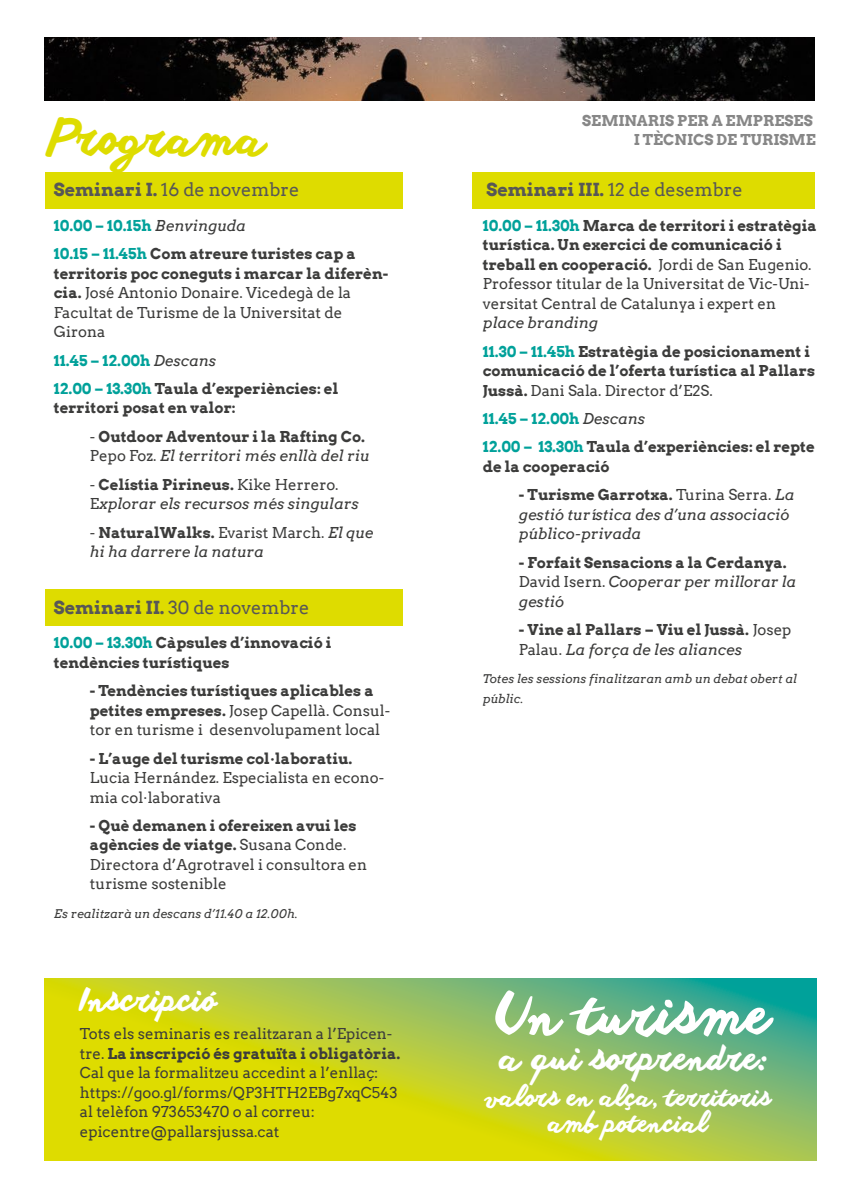
<style>
.page{position:relative;width:858px;height:1203px;background:#fff}
.page>*{position:absolute;margin:0;border:0;box-sizing:border-box;transform-origin:0 0}
.t1{font:54.3px "anothershabby";color:#fff}
.t2{font:45.75px "anothershabby";color:#dedc00}
.t3{font:33.9px "anothershabby";color:#fff}
.t4{font:31.5px "anothershabby";color:#fff}
.t5{font:24.6px/26px "anothershabby";color:#fff;text-align:center}
.t6{font:18px "Arvo";color:#575756}
.t7{font:700 18px "Arvo";color:#575756}
.t8{font:15px/19.5px "Arvo";color:#3c3c3b}
.t9{font:700 15px/19.5px "Arvo";color:#3c3c3b}
.t10{font:italic 15px/19.5px "Arvo";color:#3c3c3b}
.t11{font:700 15px/28.3px "Arvo";color:#00a19a}
.t12{font:700 15px/19.5px "Arvo";color:#878787;text-align:right}
.t13{font:italic 12px/19.5px "Arvo";color:#3c3c3b}
.s1{font-weight:700}
.s2{font-weight:400;font-style:italic;color:#3c3c3b}
.s3{color:#3c3c3b}
.s4{font-weight:400}
.s5{font-weight:400;font-style:italic}
.s6{font-style:normal}
.s7{font-weight:700;font-style:normal}
.s8{color:#00a19a}
.s9{font-weight:700;color:#00a19a}
</style>
<div class="page">
<div style="left:45px;top:172px;width:358px;height:36px;background:#dedc00"></div>
<div style="left:472px;top:172px;width:343px;height:36px;background:#dedc00"></div>
<div style="left:45px;top:590px;width:358px;height:36px;background:#dedc00"></div>
<svg style="left:45px;top:978px;width:772px;height:182px;background:#afcb38"></svg>
<img style="left:45px;top:37px;width:770px;height:63px">
<h2 class="t2" style="left:49px;top:112px;width:219px">Programa</h2>
<p class="t6" style="left:54px;top:179px;width:247px"><span class="s1">Seminari I.</span> 16 de novembre</p>
<p class="t11" style="left:54px;top:211px;width:303px">10.00 – 10.15h <span class="s2">Benvinguda<br></span>10.15 – 11.45h <span class="s3">Com atreure turistes cap a</span></p>
<p class="t8" style="left:54px;top:263px;width:336px"><span class="s1">territoris poc coneguts i marcar la diferèn&shy;cia.</span> José Antonio Donaire. Vicedegà de la Facultat de Turisme de la Universitat de Girona</p>
<p class="t11" style="left:54px;top:346px;width:286px">11.45 – 12.00h <span class="s2">Descans<br></span>12.00 – 13.30h <span class="s3">Taula d’experiències: el</span></p>
<p class="t9" style="left:54px;top:398px;width:183px">territori posat en valor:</p>
<p class="t9" style="left:90px;top:426px;width:281px"><span class="s4">-</span> Outdoor Adventour i la Rafting Co.<br><span class="s4">Pepo Foz.</span> <span class="s5">El territori més enllà del riu</span></p>
<p class="t10" style="left:90px;top:474px;width:270px"><span class="s6">-</span> <span class="s7">Celístia Pirineus.</span> <span class="s6">Kike Herrero.<br>E</span>xplorar els recursos més singulars</p>
<p class="t10" style="left:90px;top:522px;width:285px"><span class="s6">-</span> <span class="s7">NaturalWalks.</span> <span class="s6">Evarist March.</span> El que hi ha darrere la natura</p>
<p class="t6" style="left:54px;top:596px;width:257px"><span class="s1">Seminari II.</span> 30 de novembre</p>
<p class="t9" style="left:54px;top:633px;width:279px"><span class="s8">10.00 – 13.30h</span> Càpsules d’innovació i tendències turístiques</p>
<p class="t8" style="left:90px;top:681px;width:302px"><span class="s1">- Tendències turístiques aplicables a petites empreses.</span> Josep Capellà. Consul&shy;tor en turisme i desenvolupament local</p>
<p class="t9" style="left:90px;top:748px;width:264px">- L’auge del turisme col·laboratiu.</p>
<p class="t8" style="left:90px;top:768px;width:296px">Lucia Hernández. Especialista en econo&shy;mia col·laborativa</p>
<p class="t8" style="left:90px;top:815px;width:279px"><span class="s1">- Què demanen i ofereixen avui les agències de viatge.</span> Susana Conde.<br>Directora d’Agrotravel i consultora en turisme sostenible</p>
<p class="t13" style="left:54px;top:903px;width:245px">Es realitzarà un descans d’11.40 a 12.00h.</p>
<h3 class="t4" style="left:80px;top:981px;width:138px">Inscripció</h3>
<p class="t8" style="left:80px;top:1024px;width:322px">Tots els seminaris es realitzaran a l’Epicen&shy;tre. <span class="s1">La inscripció és gratuïta i obligatòria.<br></span>Cal que la formalitzeu accedint a l’enllaç: https://goo.gl/forms/QP3HTH2EBg7xqC543 al telèfon 973653470 o al correu: epicentre@pallarsjussa.cat</p>
<p class="t12" style="left:582px;top:111px;width:235px">SEMINARIS PER A EMPRESES<br>I TÈCNICS DE TURISME</p>
<p class="t7" style="left:487px;top:178px;width:258px">Seminari III. <span class="s4">12 de desembre</span></p>
<p class="t8" style="left:483px;top:216px;width:336px"><span class="s9">10.00 – 11.30h</span> <span class="s1">Marca de territori i estratègia turística. Un exercici de comunicació i treball en cooperació.</span> Jordi de San Eugenio.<br>Professor titular de la Universitat de Vic-Uni&shy;versitat Central de Catalunya i expert en</p>
<p class="t9" style="left:483px;top:308px;width:329px;line-height:28.3px"><span class="s5">place branding<br></span><span class="s8">11.30 – 11.45h</span> Estratègia de posicionament i</p>
<p class="t9" style="left:483px;top:361px;width:334px">comunicació de l’oferta turística al Pallars<br>Jussà. <span class="s4">Dani Sala. Director d’E2S.</span></p>
<p class="t9" style="left:483px;top:404px;width:333px;line-height:28.3px"><span class="s8">11.45 – 12.00h</span> <span class="s5">Descans<br></span><span class="s8">12.00 – 13.30h</span> Taula d’experiències: el repte</p>
<p class="t9" style="left:483px;top:456px;width:128px">de la cooperació</p>
<p class="t10" style="left:519px;top:485px;width:277px"><span class="s7">- Turisme Garrotxa.</span> <span class="s6">Turina Serra.</span> La gestió turística des d’una associació público-privada</p>
<p class="t9" style="left:519px;top:552px;width:279px">- Forfait Sensacions a la Cerdanya.<br><span class="s4">David Isern.</span> <span class="s5">Cooperar per millorar la gestió</span></p>
<p class="t9" style="left:519px;top:620px;width:274px">- Vine al Pallars – Viu el Jussà. <span class="s4">Josep<br>Palau.</span> <span class="s5">La força de les aliances</span></p>
<p class="t13" style="left:483px;top:668px;width:316px">Totes les sessions finalitzaran amb un debat obert al públic.</p>
<h1 class="t1" style="left:494px;top:983px;width:276px">Un turisme</h1>
<h3 class="t3" style="left:500px;top:1038px;width:269px">a qui sorprendre:</h3>
<h3 class="t5" style="left:485px;top:1084px;width:288px">valors en alça, territoris amb potencial</h3>
</div>
